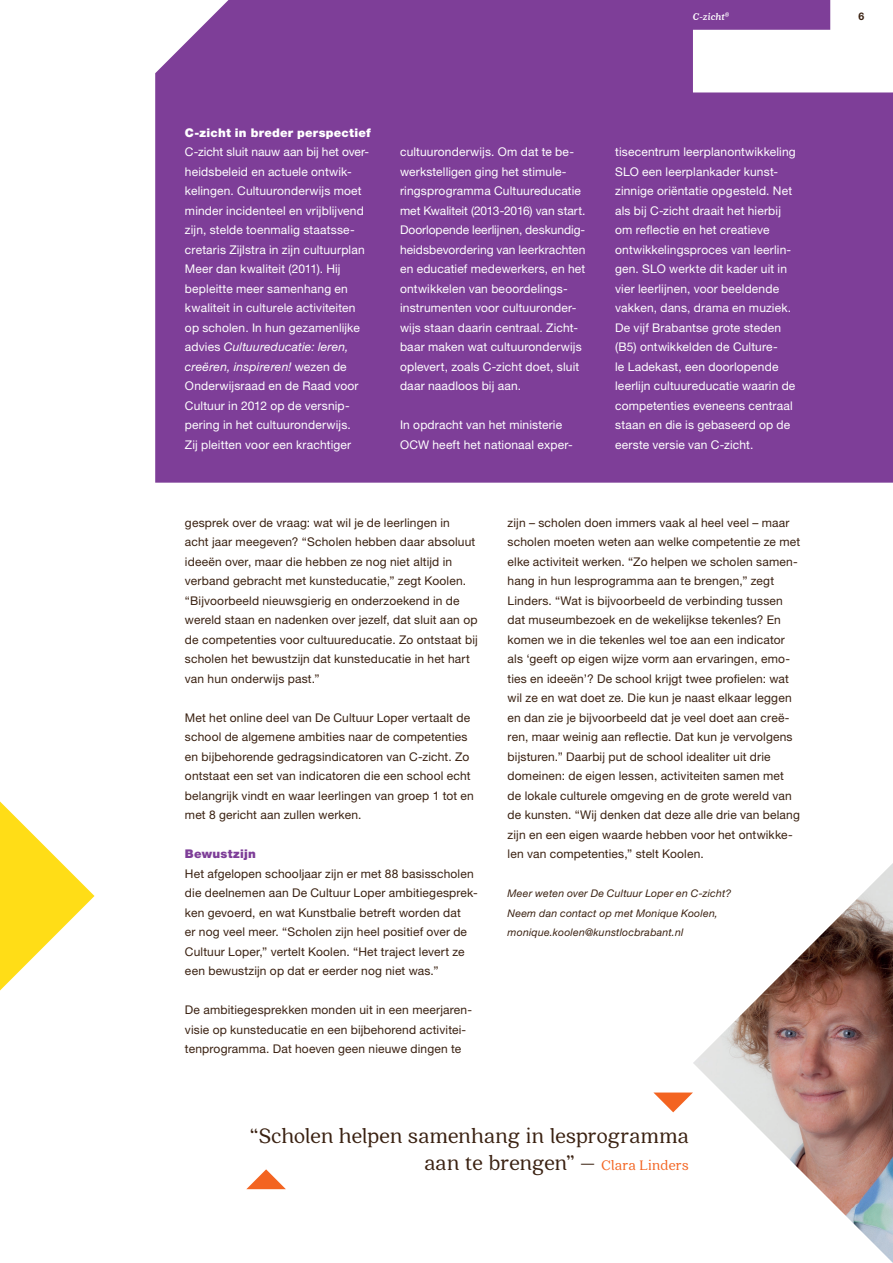
<style>
.page{position:relative;width:893px;height:1263px;background:#fff}
.page>*{position:absolute;margin:0;border:0;box-sizing:border-box;transform-origin:0 0}
.t1{font:22.5px/27px "Quincy CF";letter-spacing:.01em;color:#3a2111;text-align:right}
.t2{font:12px/19.5px "Helvetica Neue";letter-spacing:.015em;color:#3a2111}
.t3{font:12px/19.5px "Helvetica Neue";letter-spacing:.015em;color:#fff}
.t4{font:900 12px "Helvetica Neue";letter-spacing:.015em;color:#fff}
.t5{font:900 12px "Helvetica Neue";letter-spacing:.025em;color:#7e3e98}
.t6{font:italic 10.5px/19.5px "Helvetica Neue";letter-spacing:.02em;color:#3a2111}
.t7{font:italic 900 10.5px "Quincy CF";letter-spacing:.01em;color:#fff}
.t8{font:700 10.5px "Helvetica Neue";color:#3a2111}
.s1{font-style:italic}
.s2{font-size:15px;color:#f36421}
</style>
<div class="page">
<div style="left:155px;top:0;width:738px;height:483px;background:#7e3e98"></div>
<img style="left:693px;top:863px;width:200px;height:400px">
<svg style="left:653px;top:1092px;width:40px;height:20px"></svg>
<svg style="left:246px;top:1169px;width:40px;height:20px"></svg>
<svg style="left:0;top:801px;width:94px;height:189px"></svg>
<svg style="left:693px;top:0;width:200px;height:92px"></svg>
<p class="t7" style="left:693px;top:10px;width:38px">C-zicht<sup>®</sup></p>
<p class="t8" style="left:859px;top:9px;width:7px">6</p>
<p class="t4" style="left:185px;top:125px;width:187px">C-zicht in breder perspectief</p>
<p class="t3" style="left:185px;top:142px;width:186px">C-zicht sluit nauw aan bij het over&shy;heidsbeleid en actuele ontwik&shy;kelingen. Cultuuronderwijs moet minder incidenteel en vrijblijvend zijn, stelde toenmalig staatsse&shy;cretaris Zijlstra in zijn cultuurplan Meer dan kwaliteit (2011). Hij bepleitte meer samenhang en kwaliteit in culturele activiteiten op scholen. In hun gezamenlijke advies <span class="s1">Cultuureducatie: leren, creëren, inspireren!</span> wezen de Onderwijsraad en de Raad voor Cultuur in 2012 op de versnip&shy;pering in het cultuuronderwijs.<br>Zij pleitten voor een krachtiger</p>
<p class="t3" style="left:400px;top:142px;width:187px">cultuuronderwijs. Om dat te be&shy;werkstelligen ging het stimule&shy;ringsprogramma Cultuureducatie met Kwaliteit (2013-2016) van start.<br>Doorlopende leerlijnen, deskundig&shy;heidsbevordering van leerkrachten en educatief medewerkers, en het ontwikkelen van beoordelings&shy;instrumenten voor cultuuronder&shy;wijs staan daarin centraal. Zicht&shy;baar maken wat cultuuronderwijs oplevert, zoals C-zicht doet, sluit daar naadloos bij aan.</p>
<p class="t3" style="left:400px;top:415px;width:174px">In opdracht van het ministerie<br>OCW heeft het nationaal exper-</p>
<p class="t3" style="left:615px;top:142px;width:182px">tisecentrum leerplanontwikkeling<br>SLO een leerplankader kunst&shy;zinnige oriëntatie opgesteld. Net als bij C-zicht draait het hierbij om reflectie en het creatieve ontwikkelingsproces van leerlin&shy;gen. SLO werkte dit kader uit in vier leerlijnen, voor beeldende vakken, dans, drama en muziek.<br>De vijf Brabantse grote steden (B5) ontwikkelden de Culture-<br>le Ladekast, een doorlopende leerlijn cultuureducatie waarin de competenties eveneens centraal staan en die is gebaseerd op de eerste versie van C-zicht.</p>
<p class="t2" style="left:185px;top:512px;width:294px">gesprek over de vraag: wat wil je de leerlingen in<br>acht jaar meegeven? “Scholen hebben daar absoluut ideeën over, maar die hebben ze nog niet altijd in verband gebracht met kunsteducatie,” zegt Koolen. “Bijvoorbeeld nieuwsgierig en onderzoekend in de wereld staan en nadenken over jezelf, dat sluit aan op de competenties voor cultuureducatie. Zo ontstaat bij scholen het bewustzijn dat kunsteducatie in het hart van hun onderwijs past.”</p>
<p class="t2" style="left:185px;top:707px;width:290px">Met het online deel van De Cultuur Loper vertaalt de school de algemene ambities naar de competenties en bijbehorende gedragsindicatoren van C-zicht. Zo ontstaat een set van indicatoren die een school echt belangrijk vindt en waar leerlingen van groep 1 tot en met 8 gericht aan zullen werken.</p>
<p class="t5" style="left:185px;top:847px;width:72px">Bewustzijn</p>
<p class="t2" style="left:185px;top:863px;width:293px">Het afgelopen schooljaar zijn er met 88 basisscholen die deelnemen aan De Cultuur Loper ambitiegesprek&shy;ken gevoerd, en wat Kunstbalie betreft worden dat<br>er nog veel meer. “Scholen zijn heel positief over de Cultuur Loper,” vertelt Koolen. “Het traject levert ze een bewustzijn op dat er eerder nog niet was.”</p>
<p class="t2" style="left:185px;top:1000px;width:289px">De ambitiegesprekken monden uit in een meerjaren&shy;visie op kunsteducatie en een bijbehorend activitei&shy;tenprogramma. Dat hoeven geen nieuwe dingen te</p>
<p class="t2" style="left:508px;top:512px;width:294px">zijn – scholen doen immers vaak al heel veel – maar scholen moeten weten aan welke competentie ze met elke activiteit werken. “Zo helpen we scholen samen&shy;hang in hun lesprogramma aan te brengen,” zegt Linders. “Wat is bijvoorbeeld de verbinding tussen dat museumbezoek en de wekelijkse tekenles? En komen we in die tekenles wel toe aan een indicator als ‘geeft op eigen wijze vorm aan ervaringen, emo&shy;ties en ideeën’? De school krijgt twee profielen: wat wil ze en wat doet ze. Die kun je naast elkaar leggen en dan zie je bijvoorbeeld dat je veel doet aan creë&shy;ren, maar weinig aan reflectie. Dat kun je vervolgens bijsturen.” Daarbij put de school idealiter uit drie domeinen: de eigen lessen, activiteiten samen met de lokale culturele omgeving en de grote wereld van de kunsten. “Wij denken dat deze alle drie van belang zijn en een eigen waarde hebben voor het ontwikke&shy;len van competenties,” stelt Koolen.</p>
<p class="t6" style="left:508px;top:883px;width:225px">Meer weten over De Cultuur Loper en C-zicht?<br>Neem dan contact op met Monique Koolen, monique.koolen@kunstlocbrabant.nl</p>
<h1 class="t1" style="left:251px;top:1123px;width:440px">“Scholen helpen samenhang in lesprogramma aan te brengen” – <span class="s2">Clara Linders</span></h1>
</div>
